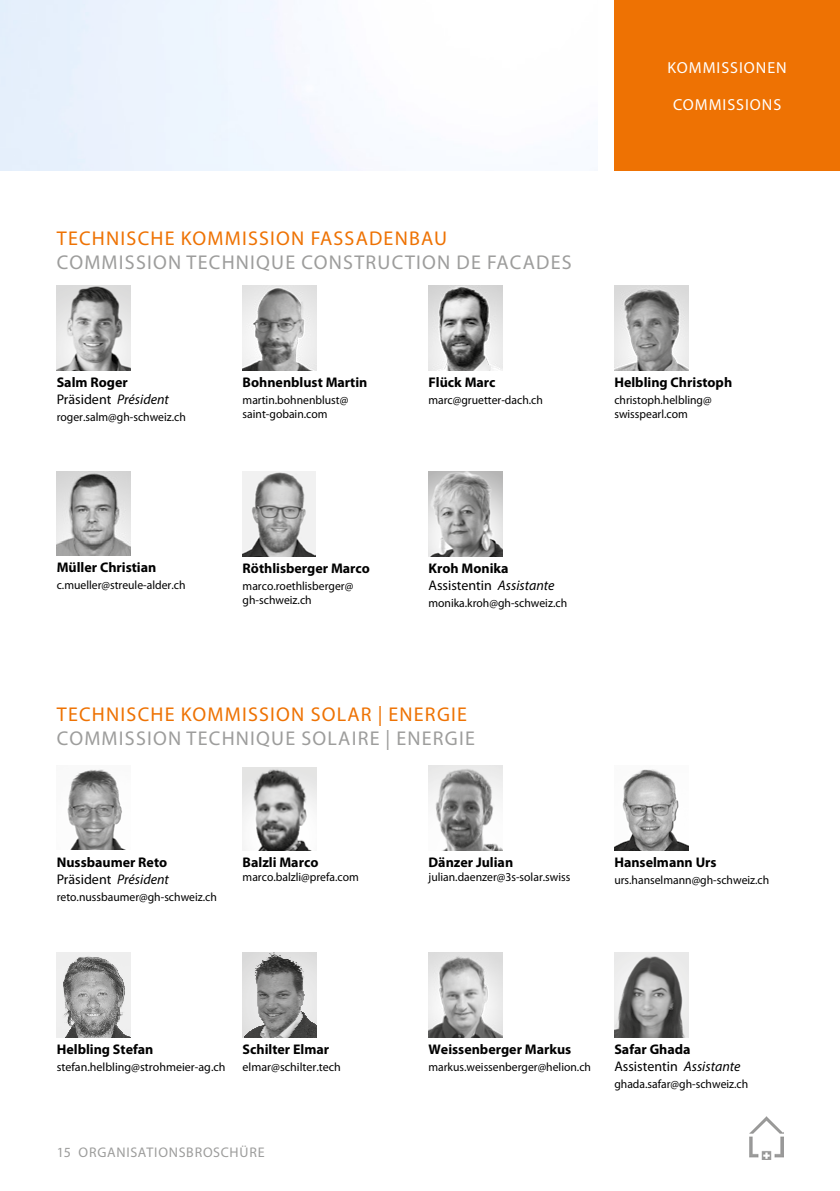
<style>
.page{position:relative;width:840px;height:1191px;background:#fff}
.page>*{position:absolute;margin:0;border:0;box-sizing:border-box;transform-origin:0 0}
.t1{font:20px "Myriad Pro";letter-spacing:.06em;color:#9d9d9c}
.t2{font:20px "Myriad Pro";letter-spacing:.06em;color:#ee7203}
.t3{font:16px "Myriad Pro";letter-spacing:.06em;color:#fff}
.t4{font:700 14px/17px "Myriad Pro";color:#000}
.t5{font:14px/17px "Myriad Pro";color:#000}
.t6{font:14px "Myriad Pro";letter-spacing:.055em;color:#9d9d9c}
.t7{font:12px/14px "Myriad Pro";color:#000}
.s1{font-weight:400}
.s2{font-weight:400;font-style:italic}
.s3{font-weight:700}
.s4{font-style:italic}
</style>
<div class="page">
<div style="left:614px;top:0;width:225px;height:170px;background:#ee7203"></div>
<div style="left:0;top:0;width:228px;height:170px;background:#ebf2fd"></div>
<img style="left:749px;top:1116px;width:33px;height:43px">
<img style="left:57px;top:285px;width:73px;height:85px">
<img style="left:242px;top:285px;width:74px;height:85px">
<img style="left:428px;top:285px;width:74px;height:85px">
<img style="left:614px;top:285px;width:73px;height:85px">
<img style="left:57px;top:471px;width:73px;height:84px">
<img style="left:243px;top:471px;width:72px;height:85px">
<img style="left:428px;top:471px;width:74px;height:85px">
<img style="left:67px;top:769px;width:57px;height:80px">
<img style="left:242px;top:767px;width:74px;height:83px">
<img style="left:428px;top:765px;width:74px;height:85px">
<img style="left:614px;top:769px;width:73px;height:81px">
<img style="left:57px;top:952px;width:73px;height:85px">
<img style="left:242px;top:952px;width:74px;height:85px">
<img style="left:428px;top:952px;width:74px;height:85px">
<img style="left:614px;top:952px;width:73px;height:85px">
<h2 class="t3" style="left:667px;top:58px;width:121px">KOMMISSIONEN</h2>
<h2 class="t3" style="left:672px;top:95px;width:110px">COMMISSIONS</h2>
<h1 class="t2" style="left:57px;top:226px;width:391px">TECHNISCHE KOMMISSION FASSADENBAU</h1>
<h1 class="t1" style="left:57px;top:250px;width:516px">COMMISSION TECHNIQUE CONSTRUCTION DE FACADES</h1>
<p class="t4" style="left:57px;top:374px;width:114px">Salm Roger<br><span class="s1">Präsident</span> <span class="s2">Président</span></p>
<p class="t7" style="left:57px;top:410px;width:131px">roger.salm@gh-schweiz.ch</p>
<p class="t4" style="left:242px;top:374px;width:126px">Bohnenblust Martin</p>
<p class="t7" style="left:242px;top:393px;width:107px">martin.bohnenblust@ saint-gobain.com</p>
<p class="t4" style="left:428px;top:374px;width:68px">Flück Marc</p>
<p class="t7" style="left:428px;top:393px;width:116px">marc@gruetter-dach.ch</p>
<p class="t4" style="left:614px;top:374px;width:119px">Helbling Christoph</p>
<p class="t7" style="left:614px;top:393px;width:99px">christoph.helbling@ swisspearl.com</p>
<p class="t4" style="left:57px;top:558px;width:101px">Müller Christian</p>
<p class="t7" style="left:57px;top:578px;width:130px">c.mueller@streule-alder.ch</p>
<p class="t4" style="left:242px;top:559px;width:129px">Röthlisberger Marco</p>
<p class="t7" style="left:242px;top:579px;width:112px">marco.roethlisberger@ gh-schweiz.ch</p>
<p class="t5" style="left:428px;top:560px;width:128px"><span class="s3">Kroh Monika<br></span>Assistentin <span class="s4">Assistante</span></p>
<p class="t7" style="left:428px;top:596px;width:140px">monika.kroh@gh-schweiz.ch</p>
<h1 class="t2" style="left:57px;top:702px;width:411px">TECHNISCHE KOMMISSION SOLAR | ENERGIE</h1>
<h1 class="t1" style="left:57px;top:726px;width:419px">COMMISSION TECHNIQUE SOLAIRE | ENERGIE</h1>
<p class="t4" style="left:57px;top:853px;width:114px">Nussbaumer Reto<br><span class="s1">Präsident</span> <span class="s2">Président</span></p>
<p class="t7" style="left:57px;top:889px;width:161px">reto.nussbaumer@gh-schweiz.ch</p>
<p class="t4" style="left:242px;top:853px;width:77px">Balzli Marco</p>
<p class="t7" style="left:242px;top:870px;width:118px">marco.balzli@prefa.com</p>
<p class="t4" style="left:428px;top:853px;width:86px">Dänzer Julian</p>
<p class="t7" style="left:428px;top:870px;width:143px">julian.daenzer@3s-solar.swiss</p>
<p class="t4" style="left:614px;top:853px;width:104px">Hanselmann Urs</p>
<p class="t7" style="left:614px;top:873px;width:156px">urs.hanselmann@gh-schweiz.ch</p>
<p class="t4" style="left:57px;top:1040px;width:98px">Helbling Stefan</p>
<p class="t7" style="left:57px;top:1060px;width:170px">stefan.helbling@strohmeier-ag.ch</p>
<p class="t4" style="left:242px;top:1040px;width:88px">Schilter Elmar</p>
<p class="t7" style="left:242px;top:1060px;width:100px">elmar@schilter.tech</p>
<p class="t6" style="left:57px;top:1143px;width:209px">15 ORGANISATIONSBROSCHÜRE</p>
<p class="t4" style="left:428px;top:1040px;width:144px">Weissenberger Markus</p>
<p class="t7" style="left:428px;top:1060px;width:164px">markus.weissenberger@helion.ch</p>
<p class="t5" style="left:614px;top:1041px;width:128px"><span class="s3">Safar Ghada<br></span>Assistentin <span class="s4">Assistante</span></p>
<p class="t7" style="left:614px;top:1077px;width:135px">ghada.safar@gh-schweiz.ch</p>
</div>
